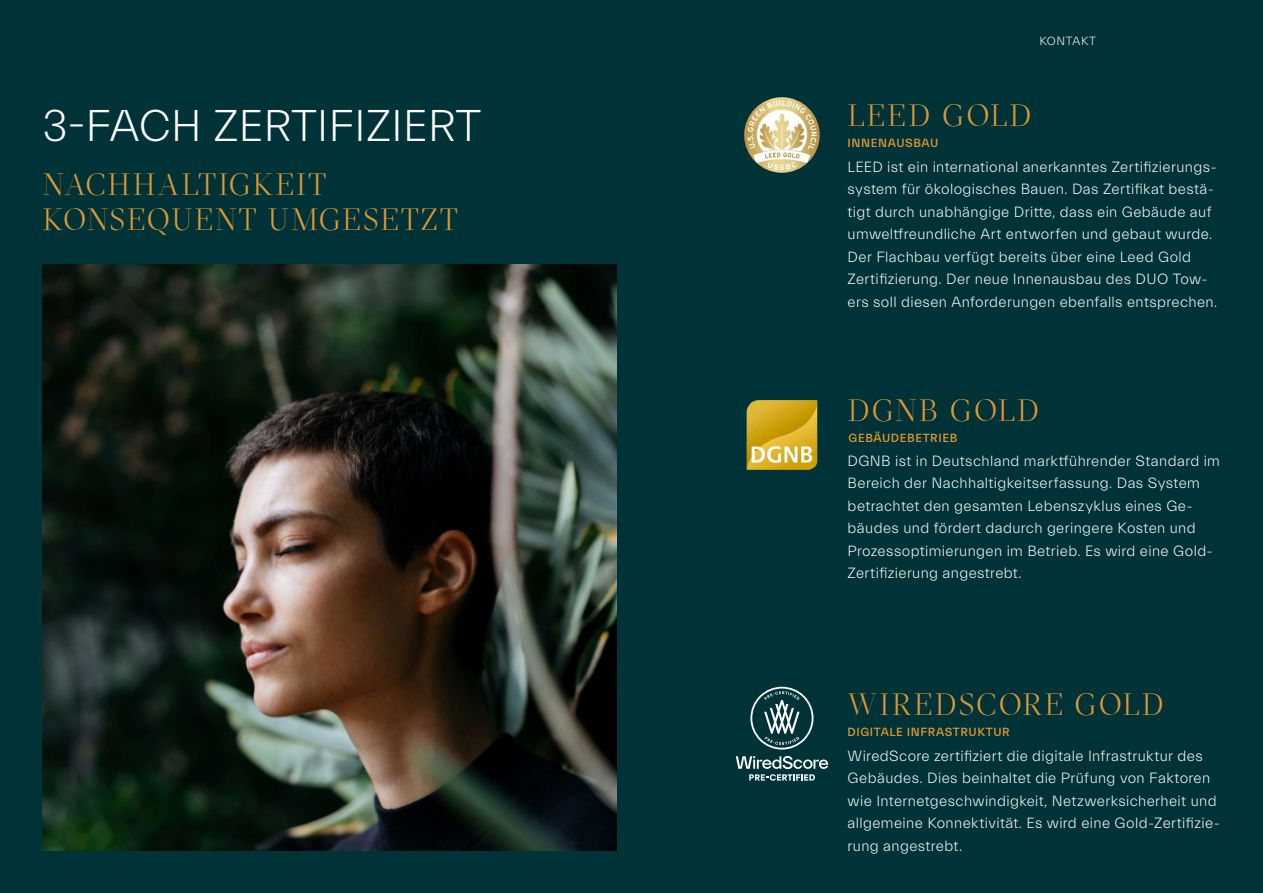
<style>
.page{position:relative;width:1263px;height:893px;background:#003337}
.page>*{position:absolute;margin:0;border:0;box-sizing:border-box;transform-origin:0 0}
.t1{font:300 45px "Everett";color:#fff}
.t2{font:300 30px/34.5px "GT Sectra Display";letter-spacing:.09em;color:#e09733}
.t3{font:300 15px/22.5px "Everett";letter-spacing:.025em;color:#fff}
.t4{font:500 12px "Everett";letter-spacing:.05em;color:#e09733}
.t5{font:300 12px "Everett";letter-spacing:.05em;color:#fff}
</style>
<div class="page">
<img style="left:747px;top:400px;width:70px;height:70px">
<svg style="left:736px;top:756px;width:92px;height:25px"></svg>
<svg style="left:750px;top:687px;width:63px;height:62px"></svg>
<img style="left:744px;top:97px;width:76px;height:76px;border-radius:38px">
<img style="left:43px;top:264px;width:574px;height:587px">
<h1 class="t1" style="left:43px;top:102px;width:440px">3-FACH ZERTIFIZIERT</h1>
<h2 class="t2" style="left:43px;top:167px;width:416px">NACHHALTIGKEIT<br>KONSEQUENT UMGESETZT</h2>
<p class="t5" style="left:1039px;top:34px;width:58px">KONTAKT</p>
<h2 class="t2" style="left:848px;top:98px;width:185px">LEED GOLD</h2>
<p class="t3" style="left:848px;top:156px;width:371px">LEED ist ein international anerkanntes Zertifizierungs&shy;system für ökologisches Bauen. Das Zertifikat bestä&shy;tigt durch unabhängige Dritte, dass ein Gebäude auf umweltfreundliche Art entworfen und gebaut wurde.<br>Der Flachbau verfügt bereits über eine Leed Gold Zertifizierung. Der neue Innenausbau des DUO Tow&shy;ers soll diesen Anforderungen ebenfalls entsprechen.</p>
<p class="t4" style="left:848px;top:137px;width:92px">INNENAUSBAU</p>
<h2 class="t2" style="left:848px;top:392px;width:192px">DGNB GOLD</h2>
<p class="t3" style="left:848px;top:450px;width:374px">DGNB ist in Deutschland marktführender Standard im Bereich der Nachhaltigkeitserfassung. Das System betrachtet den gesamten Lebenszyklus eines Ge&shy;bäudes und fördert dadurch geringere Kosten und Prozessoptimierungen im Betrieb. Es wird eine Gold-Zertifizierung angestrebt.</p>
<p class="t4" style="left:849px;top:431px;width:110px">GEBÄUDEBETRIEB</p>
<h2 class="t2" style="left:848px;top:687px;width:317px">WIREDSCORE GOLD</h2>
<p class="t3" style="left:848px;top:744px;width:374px">WiredScore zertifiziert die digitale Infrastruktur des Gebäudes. Dies beinhaltet die Prüfung von Faktoren wie Internetgeschwindigkeit, Netzwerksicherheit und allgemeine Konnektivität. Es wird eine Gold-Zertifizie&shy;rung angestrebt.</p>
<p class="t4" style="left:848px;top:726px;width:164px">DIGITALE INFRASTRUKTUR</p>
</div>
